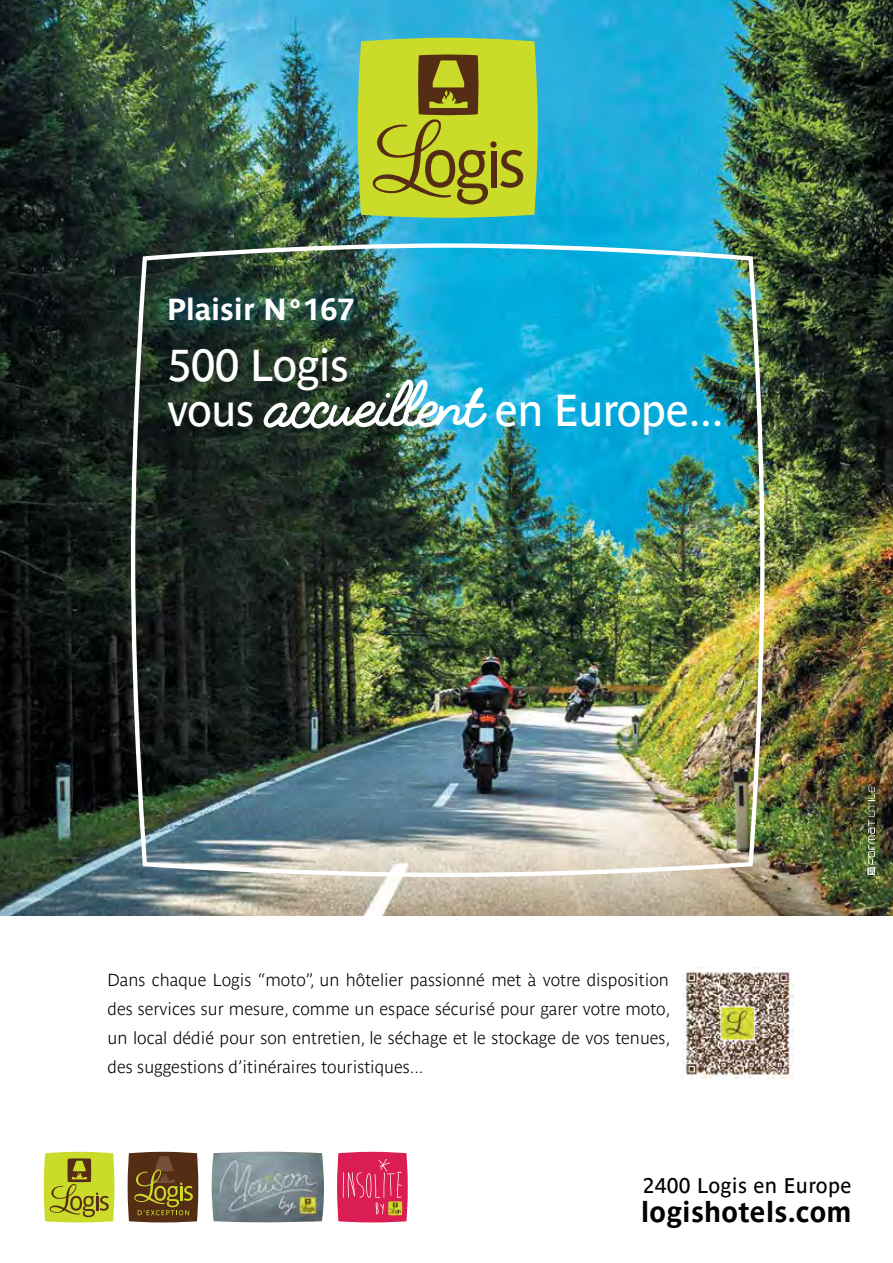
<style>
.page{position:relative;width:893px;height:1263px;background:#fff}
.page>*{position:absolute;margin:0;border:0;box-sizing:border-box;transform-origin:0 0}
.t1{font:44.25px/45.3px "Parisine Ptf";letter-spacing:-.02em;color:#fff}
.t2{font:700 30.15px "Parisine Ptf";color:#fff}
.t3{font:700 28.5px "Parisine Ptf";letter-spacing:.01em;color:#000}
.t4{font:21px "Parisine Ptf";letter-spacing:.015em;color:#000}
.t5{font:700 17.25px/29.2px "Parisine Ptf Cl";color:#000;text-align:justify}
.s1{font-family:"Fabfelt Script";font-weight:700;font-size:60.45px}
</style>
<div class="page">
<img style="left:0;top:0;width:893px;height:915px">
<img style="left:682px;top:967px;width:111px;height:111px">
<svg style="left:867px;top:787px;width:8px;height:88px"></svg>
<img style="left:129px;top:241px;width:638px;height:638px">
<div style="left:150px;top:279px;width:222px;height:61px;background:#00aeef;opacity:.55"></div>
<svg style="left:358px;top:38px;width:180px;height:180px;background:#b2bb2a"></svg>
<svg style="left:44px;top:1152px;width:70px;height:70px;background:#b6bc29"></svg>
<svg style="left:128px;top:1152px;width:70px;height:70px;background:#66461b"></svg>
<svg style="left:337px;top:1152px;width:71px;height:70px;background:#db345e"></svg>
<img style="left:211px;top:1152px;width:113px;height:71px">
<h2 class="t2" style="left:167px;top:287px;width:189px">Plaisir N°167</h2>
<h1 class="t1" style="left:167px;top:338px;width:558px">500 Logis<br>vous <span class="s1">accueillent</span> en Europe...</h1>
<p class="t5" style="left:108px;top:963px;width:564px">Dans chaque Logis “moto”, un hôtelier passionné met à votre disposition des services sur mesure, comme un espace sécurisé pour garer votre moto, un local dédié pour son entretien, le séchage et le stockage de vos tenues, des suggestions d’itinéraires touristiques...</p>
<p class="t4" style="left:643px;top:1170px;width:210px">2400 Logis en Europe</p>
<h3 class="t3" style="left:641px;top:1190px;width:212px">logishotels.com</h3>
</div>
